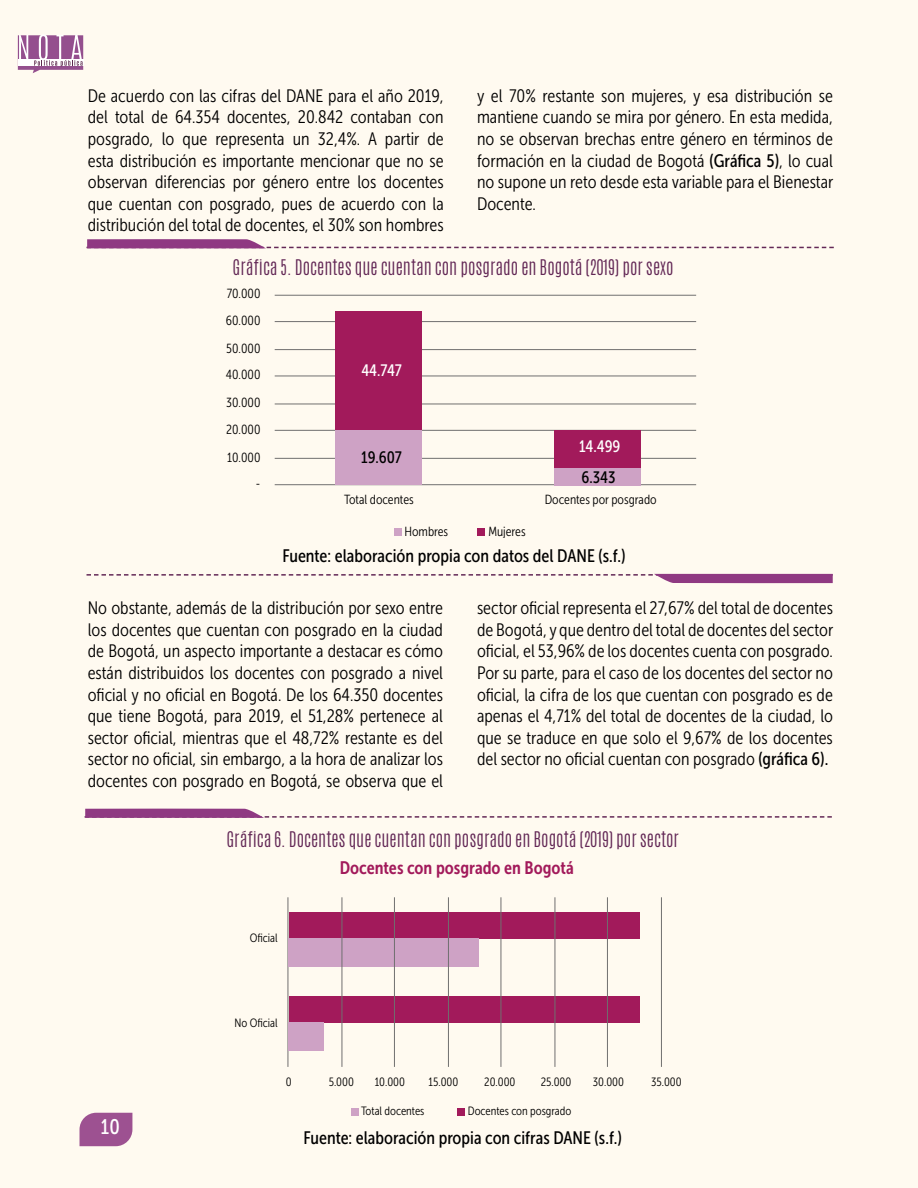
<style>
.page{position:relative;width:918px;height:1188px;background:#fffaf0}
.page>*{position:absolute;margin:0;border:0;box-sizing:border-box;transform-origin:0 0}
.t1{font:21px "Museo Sans Condensed 500";color:#fff}
.t2{font:18px/21.6px "Museo Sans Condensed 300";color:#000;text-align:justify}
.t3{font:300 18px "Antonio";color:#632856}
.t4{font:18px "Museo Sans Condensed 500";color:#000}
.t5{font:18px "Museo Sans Condensed 700";color:#a21a5b}
.t6{font:16.5px "Museo Sans Condensed 500";color:#fff}
.t7{font:16.5px "Museo Sans Condensed 500";color:#000}
.t8{font:13.2px/26.4px "Museo Sans Condensed 300";color:#000}
.t9{font:12px "Museo Sans Condensed 300";color:#000}
.s1{font-family:"Museo Sans Condensed 500"}
</style>
<div class="page">
<div style="left:477px;top:528px;width:8px;height:8px;background:#a21a5b"></div>
<div style="left:394px;top:528px;width:8px;height:8px;background:#cea2c5"></div>
<hr style="left:275px;top:484px;width:421px;height:1px;background:#706f6f">
<hr style="left:275px;top:404px;width:421px;height:1px;background:#706f6f">
<hr style="left:275px;top:430px;width:421px;height:1px;background:#706f6f">
<hr style="left:275px;top:458px;width:421px;height:1px;background:#706f6f">
<hr style="left:275px;top:376px;width:421px;height:1px;background:#706f6f">
<hr style="left:275px;top:349px;width:421px;height:1px;background:#706f6f">
<hr style="left:275px;top:321px;width:421px;height:1px;background:#706f6f">
<hr style="left:275px;top:295px;width:421px;height:1px;background:#706f6f">
<div style="left:335px;top:312px;width:87px;height:119px;background:#a21a5b"></div>
<div style="left:335px;top:430px;width:87px;height:55px;background:#cea2c5"></div>
<div style="left:554px;top:430px;width:87px;height:42px;background:#a21a5b"></div>
<div style="left:554px;top:468px;width:87px;height:17px;background:#cea2c5"></div>
<hr style="left:288px;top:897px;width:1px;height:170px;background:#706f6f">
<div style="left:457px;top:1108px;width:7px;height:7px;background:#a21a5b"></div>
<div style="left:351px;top:1108px;width:7px;height:7px;background:#cea2c5"></div>
<div style="left:289px;top:912px;width:350px;height:27px;background:#a21a5b"></div>
<div style="left:289px;top:939px;width:190px;height:28px;background:#cea2c5"></div>
<div style="left:289px;top:996px;width:350px;height:27px;background:#a21a5b"></div>
<div style="left:289px;top:1023px;width:35px;height:28px;background:#cea2c5"></div>
<hr style="left:342px;top:897px;width:1px;height:170px;background:#706f6f">
<hr style="left:394px;top:897px;width:1px;height:170px;background:#706f6f">
<hr style="left:448px;top:897px;width:1px;height:170px;background:#706f6f">
<hr style="left:501px;top:897px;width:1px;height:170px;background:#706f6f">
<hr style="left:555px;top:897px;width:1px;height:170px;background:#706f6f">
<hr style="left:607px;top:897px;width:1px;height:170px;background:#706f6f">
<hr style="left:661px;top:897px;width:1px;height:170px;background:#706f6f">
<svg style="left:87px;top:574px;width:746px;height:9px"></svg>
<svg style="left:87px;top:239px;width:747px;height:9px"></svg>
<svg style="left:85px;top:809px;width:747px;height:9px"></svg>
<div style="left:80px;top:1113px;width:52px;height:33px;background:#9d5191"></div>
<svg style="left:18px;top:35px;width:65px;height:38px"></svg>
<p class="t2" style="left:88px;top:85px;width:357px">De acuerdo con las cifras del DANE para el año 2019, del total de 64.354 docentes, 20.842 contaban con posgrado, lo que representa un 32,4%. A partir de esta distribución es importante mencionar que no se observan diferencias por género entre los docentes que cuentan con posgrado, pues de acuerdo con la distribución del total de docentes, el 30% son hombres</p>
<p class="t2" style="left:477px;top:85px;width:358px">y el 70% restante son mujeres, y esa distribución se mantiene cuando se mira por género. En esta medida, no se observan brechas entre género en términos de formación en la ciudad de Bogotá <span class="s1">(Gráfica 5)</span>, lo cual no supone un reto desde esta variable para el Bienestar Docente.</p>
<p class="t3" style="left:233px;top:254px;width:442px">Gráfica 5. Docentes que cuentan con posgrado en Bogotá (2019) por sexo</p>
<p class="t8" style="left:227px;top:281px;width:35px">70.000</p>
<p class="t8" style="left:226px;top:307px;width:36px">60.000</p>
<p class="t8" style="left:226px;top:335px;width:36px">50.000</p>
<p class="t8" style="left:226px;top:362px;width:36px">40.000</p>
<p class="t8" style="left:226px;top:390px;width:36px">30.000<br>20.000</p>
<p class="t8" style="left:227px;top:444px;width:35px">10.000</p>
<p class="t8" style="left:256px;top:470px;width:6px">-</p>
<p class="t6" style="left:361px;top:361px;width:42px">44.747</p>
<p class="t7" style="left:361px;top:448px;width:42px">19.607</p>
<p class="t8" style="left:344px;top:486px;width:71px">Total docentes</p>
<p class="t8" style="left:405px;top:518px;width:45px">Hombres</p>
<p class="t8" style="left:488px;top:518px;width:39px">Mujeres</p>
<p class="t6" style="left:579px;top:437px;width:43px">14.499</p>
<p class="t7" style="left:582px;top:468px;width:35px">6.343</p>
<p class="t8" style="left:545px;top:486px;width:113px">Docentes por posgrado</p>
<p class="t4" style="left:282px;top:546px;width:345px">Fuente: elaboración propia con datos del DANE (s.f.)</p>
<p class="t2" style="left:88px;top:597px;width:357px">No obstante, además de la distribución por sexo entre los docentes que cuentan con posgrado en la ciudad de Bogotá, un aspecto importante a destacar es cómo están distribuidos los docentes con posgrado a nivel oficial y no oficial en Bogotá. De los 64.350 docentes que tiene Bogotá, para 2019, el 51,28% pertenece al sector oficial, mientras que el 48,72% restante es del sector no oficial, sin embargo, a la hora de analizar los docentes con posgrado en Bogotá, se observa que el</p>
<p class="t2" style="left:477px;top:597px;width:358px">sector oficial representa el 27,67% del total de docentes de Bogotá, y que dentro del total de docentes del sector oficial, el 53,96% de los docentes cuenta con posgrado.<br>Por su parte, para el caso de los docentes del sector no oficial, la cifra de los que cuentan con posgrado es de apenas el 4,71% del total de docentes de la ciudad, lo que se traduce en que solo el 9,67% de los docentes del sector no oficial cuentan con posgrado <span class="s1">(gráfica 6).</span></p>
<p class="t3" style="left:226px;top:827px;width:454px">Gráfica 6. Docentes que cuentan con posgrado en Bogotá (2019) por sector</p>
<p class="t1" style="left:101px;top:1115px;width:20px">10</p>
<p class="t9" style="left:250px;top:932px;width:30px">Oficial</p>
<p class="t5" style="left:340px;top:858px;width:236px">Docentes con posgrado en Bogotá</p>
<p class="t9" style="left:234px;top:1016px;width:45px">No Oficial</p>
<p class="t9" style="left:286px;top:1075px;width:7px">0</p>
<p class="t9" style="left:329px;top:1075px;width:27px">5.000</p>
<p class="t9" style="left:375px;top:1075px;width:32px">10.000</p>
<p class="t9" style="left:429px;top:1075px;width:31px">15.000</p>
<p class="t9" style="left:484px;top:1075px;width:33px">20.000</p>
<p class="t9" style="left:541px;top:1075px;width:32px">25.000</p>
<p class="t9" style="left:593px;top:1075px;width:33px">30.000</p>
<p class="t9" style="left:651px;top:1075px;width:32px">35.000</p>
<p class="t9" style="left:361px;top:1105px;width:65px">Total docentes</p>
<p class="t9" style="left:468px;top:1105px;width:105px">Docentes con posgrado</p>
<p class="t4" style="left:303px;top:1128px;width:320px">Fuente: elaboración propia con cifras DANE (s.f.)</p>
</div>
